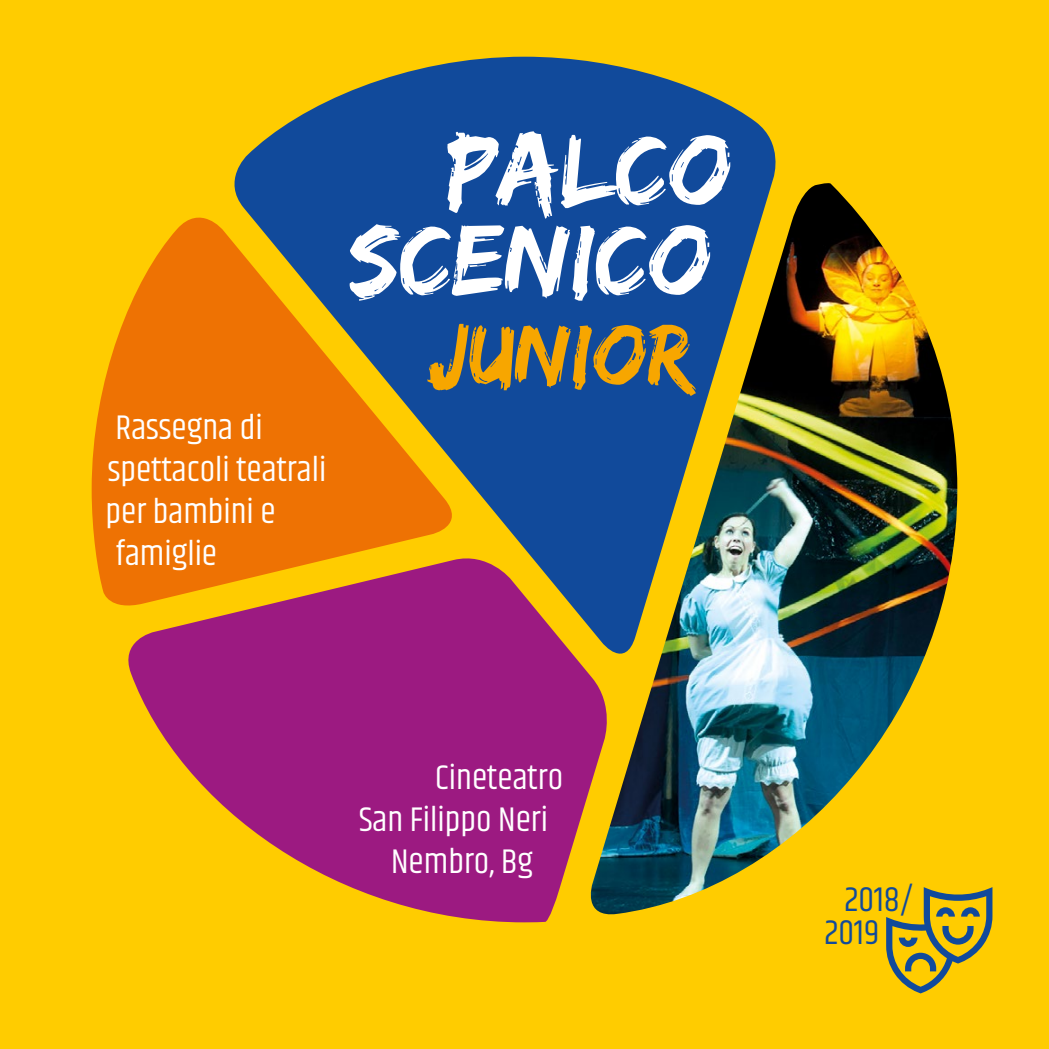
<style>
.page{position:relative;width:1049px;height:1049px;background:#fc0}
.page>*{position:absolute;margin:0;border:0;box-sizing:border-box;transform-origin:0 0}
.t1{font:105px/90px "Edo SZ";color:#fff;text-align:right}
.t2{font:90px "Edo SZ";color:#f7a600}
.t3{font:35px/42px "Khand";color:#fff}
.t4{font:35px/32.5px "Khand";color:#114a9b}
</style>
<div class="page">
<svg style="left:92px;top:217px;width:129px;height:388px;fill:#ee7203"></svg>
<svg style="left:221px;top:57px;width:555px;height:495px;fill:#114a9b"></svg>
<svg style="left:119px;top:552px;width:463px;height:370px;fill:#9c1a81"></svg>
<svg style="left:886px;top:887px;width:106px;height:106px"></svg>
<img style="left:582px;top:183px;width:375px;height:735px">
<p class="t3" style="left:105px;top:408px;width:222px">Rassegna di spettacoli teatrali per bambini e famiglie</p>
<h1 class="t1" style="left:349px;top:121px;width:384px">Palco<br>Scenico</h1>
<h2 class="t2" style="left:427px;top:302px;width:266px">junior</h2>
<p class="t3" style="left:435px;top:758px;width:130px">Cineteatro</p>
<p class="t3" style="left:359px;top:800px;width:191px">San Filippo Neri</p>
<p class="t3" style="left:391px;top:842px;width:143px">Nembro, Bg</p>
<p class="t4" style="left:824px;top:886px;width:90px;text-indent:20px">2018/<br>2019</p>
</div>
